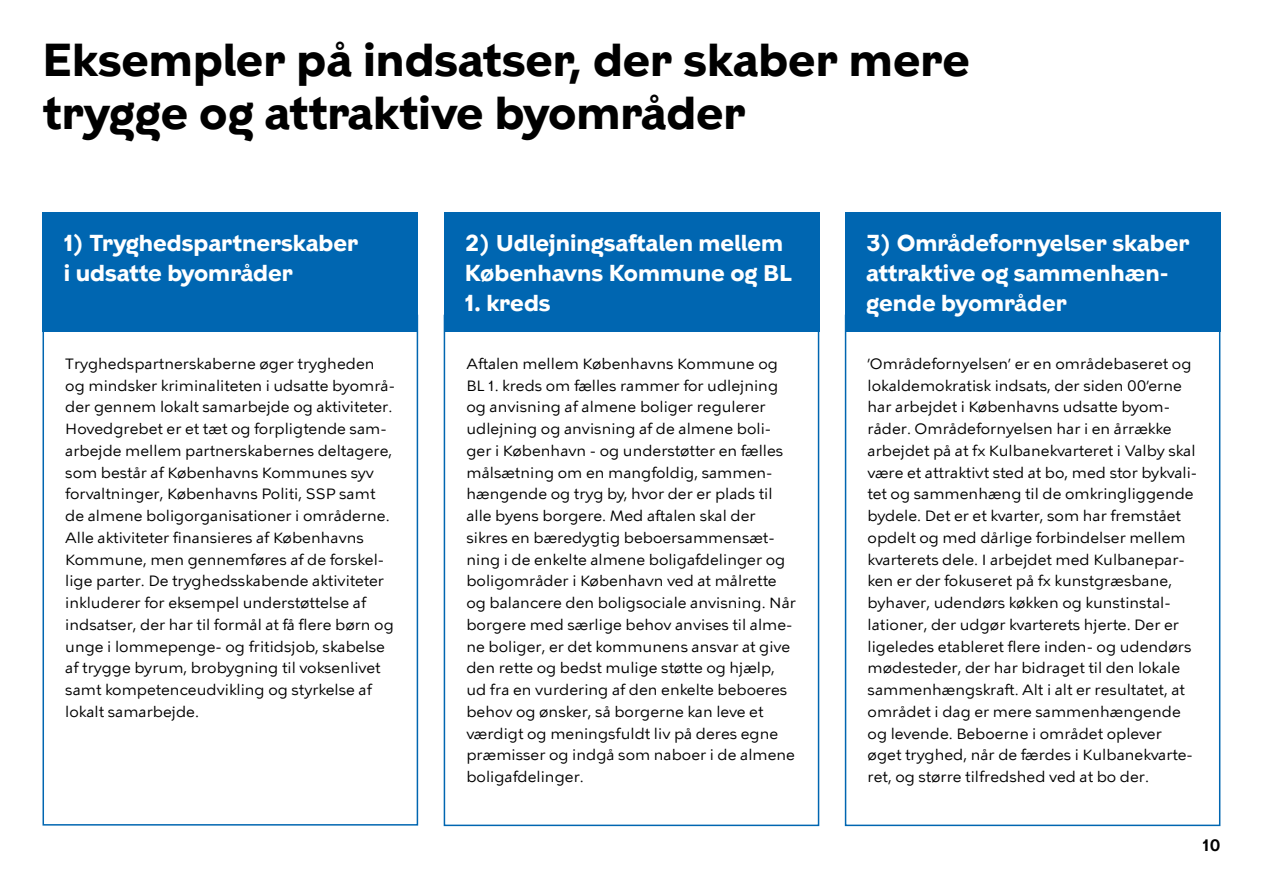
<style>
.page{position:relative;width:1263px;height:893px;background:#fff}
.page>*{position:absolute;margin:0;border:0;box-sizing:border-box;transform-origin:0 0}
.t1{font:700 45px/52.5px "KBH";color:#000}
.t2{font:700 22.5px/30px "KBH";color:#fff}
.t3{font:600 16.5px "KBH";color:#000}
.t4{font:15px/21.8px "KBH Tekst";color:#000}
</style>
<div class="page">
<div style="left:43px;top:213px;width:375px;height:119px;background:#0066b1"></div>
<div style="left:444px;top:213px;width:375px;height:119px;background:#0066b1"></div>
<div style="left:845px;top:213px;width:375px;height:119px;background:#0066b1"></div>
<h1 class="t1" style="left:43px;top:39px;width:929px">Eksempler på indsatser, der skaber mere trygge og attraktive byområder</h1>
<h2 class="t2" style="left:64px;top:230px;width:296px">1) Tryghedspartnerskaber i udsatte byområder</h2>
<h2 class="t2" style="left:465px;top:228px;width:328px">2) Udlejningsaftalen mellem<br>Københavns Kommune og BL</h2>
<h2 class="t2" style="left:465px;top:290px;width:87px">1. kreds</h2>
<h2 class="t2" style="left:866px;top:230px;width:325px">3) Områdefornyelser skaber attraktive og sammenhæn&shy;gende byområder</h2>
<p class="t4" style="left:65px;top:354px;width:331px">Tryghedspartnerskaberne øger trygheden og mindsker kriminaliteten i udsatte byområ&shy;der gennem lokalt samarbejde og aktiviteter.<br>Hovedgrebet er et tæt og forpligtende sam&shy;arbejde mellem partnerskabernes deltagere, som består af Københavns Kommunes syv forvaltninger, Københavns Politi, SSP samt de almene boligorganisationer i områderne.<br>Alle aktiviteter finansieres af Københavns Kommune, men gennemføres af de forskel&shy;lige parter. De tryghedsskabende aktiviteter inkluderer for eksempel understøttelse af indsatser, der har til formål at få flere børn og unge i lommepenge- og fritidsjob, skabelse af trygge byrum, brobygning til voksenlivet samt kompetenceudvikling og styrkelse af lokalt samarbejde.</p>
<p class="t4" style="left:466px;top:352px;width:331px">Aftalen mellem Københavns Kommune og BL 1. kreds om fælles rammer for udlejning og anvisning af almene boliger regulerer udlejning og anvisning af de almene boli&shy;ger i København - og understøtter en fælles målsætning om en mangfoldig, sammen&shy;hængende og tryg by, hvor der er plads til alle byens borgere. Med aftalen skal der sikres en bæredygtig beboersammensæt&shy;ning i de enkelte almene boligafdelinger og boligområder i København ved at målrette og balancere den boligsociale anvisning. Når borgere med særlige behov anvises til alme&shy;ne boliger, er det kommunens ansvar at give den rette og bedst mulige støtte og hjælp, ud fra en vurdering af den enkelte beboeres behov og ønsker, så borgerne kan leve et værdigt og meningsfuldt liv på deres egne præmisser og indgå som naboer i de almene bolig afdelinger.</p>
<p class="t4" style="left:867px;top:354px;width:331px">’Områdefornyelsen’ er en områdebaseret og lokaldemokratisk indsats, der siden 00’erne har arbejdet i Københavns udsatte byom&shy;råder. Områdefornyelsen har i en årrække arbejdet på at fx Kulbanekvarteret i Valby skal være et attraktivt sted at bo, med stor bykvali&shy;tet og sammenhæng til de omkringliggende bydele. Det er et kvarter, som har fremstået opdelt og med dårlige forbindelser mellem kvarterets dele. I arbejdet med Kulbanepar&shy;ken er der fokuseret på fx kunstgræsbane, byhaver, udendørs køkken og kunstinstal&shy;lationer, der udgør kvarterets hjerte. Der er ligeledes etableret flere inden- og udendørs mødesteder, der har bidraget til den lokale sammenhængskraft. Alt i alt er resultatet, at området i dag er mere sammenhængende og levende. Beboerne i området oplever øget tryghed, når de færdes i Kulbanekvarte&shy;ret, og større tilfredshed ved at bo der.</p>
<p class="t3" style="left:1202px;top:836px;width:19px">10</p>
</div>
